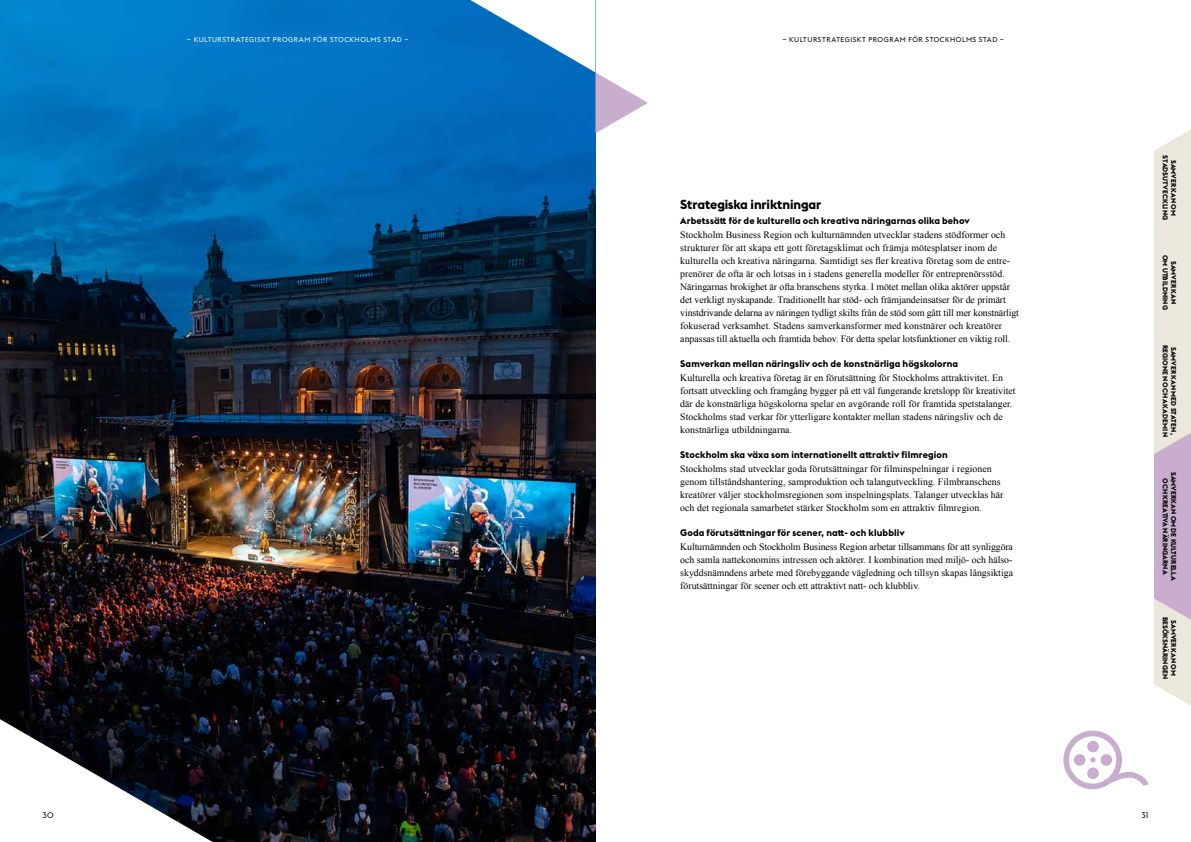
<style>
.page{position:relative;width:1191px;height:842px;background:#fff}
.page>*{position:absolute;margin:0;border:0;box-sizing:border-box;transform-origin:0 0}
.t1{font:700 13px "Stockholm Type";letter-spacing:-.01em;color:#000}
.t2{font:9.8px/13px "Times New Roman";letter-spacing:.005em;color:#000}
.t3{font:700 9.5px "Stockholm Type";letter-spacing:.01em;color:#000}
.t4{font:8px "Stockholm Type Display";color:#000}
.t5{font:700 7px/8.4px "Stockholm Type";letter-spacing:.01em;color:#000;text-align:center}
.t6{font:7px "Stockholm Type";letter-spacing:.075em;color:#fff}
.t7{font:7px "Stockholm Type";letter-spacing:.075em;color:#000}
</style>
<div class="page">
<img style="left:0;top:0;width:595px;height:842px">
<svg style="left:1154px;top:130px;width:37px;height:576px;background:#e2d7d9"></svg>
<svg style="left:0;top:710px;width:230px;height:132px"></svg>
<svg style="left:1063px;top:731px;width:85px;height:58px"></svg>
<svg style="left:452px;top:0;width:196px;height:133px"></svg>
<p class="t6" style="left:187px;top:34px;width:223px">– KULTURSTRATEGISKT PROGRAM FÖR STOCKHOLMS STAD –</p>
<p class="t4" style="left:43px;top:810px;width:13px">30</p>
<p class="t7" style="left:782px;top:34px;width:223px">– KULTURSTRATEGISKT PROGRAM FÖR STOCKHOLMS STAD –</p>
<h1 class="t1" style="left:680px;top:195px;width:142px">Strategiska inriktningar</h1>
<p class="t3" style="left:680px;top:213px;width:291px">Arbetssätt för de kulturella och kreativa näringarnas olika behov</p>
<p class="t2" style="left:680px;top:228px;width:340px">Stockholm Business Region och kulturnämnden utvecklar stadens stödformer och strukturer för att skapa ett gott företagsklimat och främja mötesplatser inom de kulturella och kreativa näringarna. Samtidigt ses fler kreativa företag som de entre&shy;prenörer de ofta är och lotsas in i stadens generella modeller för entreprenörsstöd.<br>Näringarnas brokighet är ofta branschens styrka. I mötet mellan olika aktörer uppstår det verkligt nyskapande. Traditionellt har stöd- och främjandeinsatser för de primärt vinstdrivande delarna av näringen tydligt skilts från de stöd som gått till mer konstnärligt fokuserad verksamhet. Stadens samverkansformer med konstnärer och kreatörer anpassas till aktuella och framtida behov. För detta spelar lotsfunktioner en viktig roll.</p>
<p class="t3" style="left:680px;top:356px;width:279px">Samverkan mellan näringsliv och de konstnärliga högskolorna</p>
<p class="t2" style="left:680px;top:371px;width:337px">Kulturella och kreativa företag är en förutsättning för Stockholms attraktivitet. En fortsatt utveckling och framgång bygger på ett väl fungerande kretslopp för kreativitet där de konstnärliga högskolorna spelar en avgörande roll för framtida spetstalanger.<br>Stockholms stad verkar för ytterligare kontakter mellan stadens näringsliv och de konstnärliga utbildningarna.</p>
<p class="t3" style="left:680px;top:447px;width:269px">Stockholm ska växa som internationellt attraktiv filmregion</p>
<p class="t2" style="left:680px;top:462px;width:325px">Stockholms stad utvecklar goda förutsättningar för filminspelningar i regionen genom tillståndshantering, samproduktion och talangutveckling. Filmbranschens kreatörer väljer stockholmsregionen som inspelningsplats. Talanger utvecklas här och det regionala samarbetet stärker Stockholm som en attraktiv filmregion.</p>
<p class="t3" style="left:680px;top:525px;width:226px">Goda förutsättningar för scener, natt- och klubbliv</p>
<p class="t2" style="left:680px;top:540px;width:334px;text-align:justify">Kulturnämnden och Stockholm Business Region arbetar tillsammans för att synliggöra och samla nattekonomins intressen och aktörer. I kombination med miljö- och hälso&shy;skyddsnämndens arbete med förebyggande vägledning och tillsyn skapas långsiktiga förutsättningar för scener och ett attraktivt natt- och klubbliv.</p>
<p class="t5" style="left:1178px;top:155px;width:66px;rotate:90deg">SAMVERKAN OM<br>STADSUTVECKLING</p>
<p class="t5" style="left:1178px;top:255px;width:57px;rotate:90deg">SAMVERKAN<br>OM UTBILDNING</p>
<p class="t5" style="left:1169px;top:345px;width:94px;rotate:90deg">REGIONEN OCH AKADEMIN</p>
<p class="t5" style="left:1178px;top:347px;width:90px;rotate:90deg">SAMVERKAN MED STATEN,</p>
<p class="t5" style="left:1178px;top:472px;width:110px;rotate:90deg">SAMVERKAN OM DE KULTURELLA<br>OCH KREATIVA NÄRINGARNA</p>
<p class="t5" style="left:1178px;top:616px;width:64px;rotate:90deg">SAMVERKAN OM<br>BESÖKSNÄRINGEN</p>
<p class="t4" style="left:1141px;top:810px;width:9px">31</p>
</div>
